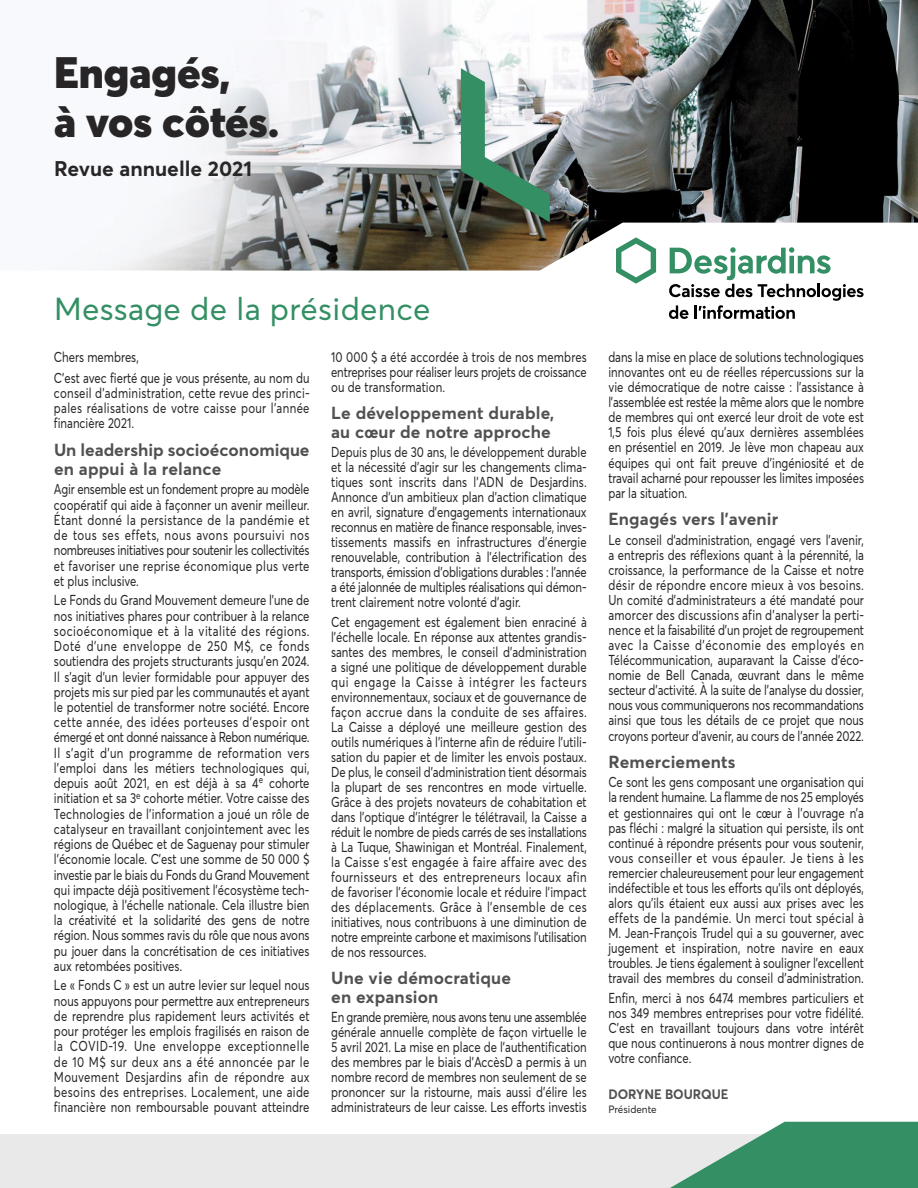
<style>
.page{position:relative;width:918px;height:1188px;background:#fff}
.page>*{position:absolute;margin:0;border:0;box-sizing:border-box;transform-origin:0 0}
.t1{font:900 43.5px/49.5px "Averta";color:#272526}
.t2{font:31.5px "Averta";letter-spacing:.01em;color:#348f64}
.t3{font:700 21px "Averta";color:#272526}
.t4{font:700 17.25px/18.8px "Averta";letter-spacing:.01em;color:#525152}
.t5{font:14.25px/15.3px "Averta";color:#272526;text-align:justify;scale:.8 1}
.t6{font:700 13.5px "Averta";color:#525152;scale:.95 1}
.t7{font:10.5px "Averta";color:#272526;scale:.95 1}
</style>
<div class="page">
<img style="left:92px;top:0;width:826px;height:271px">
<div style="left:0;top:1134px;width:918px;height:54px;background:#e9e9e9"></div>
<svg style="left:670px;top:1122px;width:248px;height:66px"></svg>
<svg style="left:616px;top:237px;width:40px;height:47px"></svg>
<svg style="left:669px;top:247px;width:195px;height:72px"></svg>
<svg style="left:461px;top:68px;width:89px;height:154px"></svg>
<p class="t1" style="left:54px;top:51px;width:227px">Engagés,<br>à vos côtés.</p>
<p class="t3" style="left:54px;top:161px;width:200px">Revue annuelle 2021</p>
<p class="t2" style="left:54px;top:297px;width:378px">Message de la présidence</p>
<p class="t5" style="left:54px;top:351px;width:108px">Chers membres,</p>
<p class="t5" style="left:54px;top:371px;width:321px">C’est avec fierté que je vous présente, au nom du conseil d’administration, cette revue des princi&shy;pales réalisations de votre caisse pour l’année financière 2021.</p>
<p class="t4" style="left:54px;top:442px;width:257px">Un leadership socioéconomique en appui à la relance</p>
<p class="t5" style="left:54px;top:483px;width:321px">Agir ensemble est un fondement propre au modèle coopératif qui aide à façonner un avenir meilleur.<br>Étant donné la persistance de la pandémie et de tous ses effets, nous avons poursuivi nos nombreuses initiatives pour soutenir les collectivités et favoriser une reprise économique plus verte et plus inclusive.</p>
<p class="t5" style="left:54px;top:594px;width:321px">Le Fonds du Grand Mouvement demeure l’une de nos initiatives phares pour contribuer à la relance socioéconomique et à la vitalité des régions.<br>Doté d’une enveloppe de 250 M$, ce fonds soutiendra des projets structurants jusqu’en 2024.<br>Il s’agit d’un levier formidable pour appuyer des projets mis sur pied par les communautés et ayant le potentiel de transformer notre société. Encore cette année, des idées porteuses d’espoir ont émergé et ont donné naissance à Rebon numérique.<br>Il s’agit d’un programme de reformation vers l’emploi dans les métiers technologiques qui, depuis août 2021, en est déjà à sa 4<sup>e</sup> cohorte initiation et sa 3<sup>e</sup> cohorte métier. Votre caisse des Technologies de l’information a joué un rôle de catalyseur en travaillant conjointement avec les régions de Québec et de Saguenay pour stimuler l’économie locale. C’est une somme de 50 000 $ investie par le biais du Fonds du Grand Mouvement qui impacte déjà positivement l’écosystème tech&shy;nologique, à l’échelle nationale. Cela illustre bien la créativité et la solidarité des gens de notre région. Nous sommes ravis du rôle que nous avons pu jouer dans la concrétisation de ces initiatives aux retombées positives.</p>
<p class="t5" style="left:54px;top:979px;width:321px">Le « Fonds C » est un autre levier sur lequel nous nous appuyons pour permettre aux entrepreneurs de reprendre plus rapidement leurs activités et pour protéger les emplois fragilisés en raison de la COVID-19. Une enveloppe exceptionnelle de 10 M$ sur deux ans a été annoncée par le Mouvement Desjardins afin de répondre aux besoins des entreprises. Localement, une aide financière non remboursable pouvant atteindre</p>
<p class="t5" style="left:331px;top:351px;width:321px">10 000 $ a été accordée à trois de nos membres entreprises pour réaliser leurs projets de croissance ou de transformation.</p>
<p class="t4" style="left:331px;top:405px;width:225px">Le développement durable, au cœur de notre approche</p>
<p class="t5" style="left:331px;top:446px;width:321px">Depuis plus de 30 ans, le développement durable et la nécessité d’agir sur les changements clima&shy;tiques sont inscrits dans l’ADN de Desjardins.<br>Annonce d’un ambitieux plan d’action climatique en avril, signature d’engagements internationaux reconnus en matière de finance responsable, inves - tissements massifs en infrastructures d’énergie renouvelable, contribution à l’électrification des transports, émission d’obligations durables : l’année a été jalonnée de multiples réalisations qui démon - trent clairement notre volonté d’agir.</p>
<p class="t5" style="left:331px;top:616px;width:321px">Cet engagement est également bien enraciné à l’échelle locale. En réponse aux attentes grandis&shy;santes des membres, le conseil d’administration a signé une politique de développement durable qui engage la Caisse à intégrer les facteurs environnementaux, sociaux et de gouvernance de façon accrue dans la conduite de ses affaires.<br>La Caisse a déployé une meilleure gestion des outils numériques à l’interne afin de réduire l’utili&shy;sation du papier et de limiter les envois postaux.<br>De plus, le conseil d’administration tient désormais la plupart de ses rencontres en mode virtuelle.<br>Grâce à des projets novateurs de cohabitation et dans l’optique d’intégrer le télétravail, la Caisse a réduit le nombre de pieds carrés de ses installations à La Tuque, Shawinigan et Montréal. Finalement, la Caisse s’est engagée à faire affaire avec des fournisseurs et des entrepreneurs locaux afin de favoriser l’économie locale et réduire l’impact des déplacements. Grâce à l’ensemble de ces initiatives, nous contribuons à une diminution de notre empreinte carbone et maximisons l’utilisation de nos ressources.</p>
<p class="t4" style="left:331px;top:970px;width:181px">Une vie démocratique en expansion</p>
<p class="t5" style="left:331px;top:1011px;width:321px">En grande première, nous avons tenu une assemblée générale annuelle complète de façon virtuelle le 5 avril 2021. La mise en place de l’authentification des membres par le biais d’AccèsD a permis à un nombre record de membres non seulement de se prononcer sur la ristourne, mais aussi d’élire les administrateurs de leur caisse. Les efforts investis</p>
<p class="t5" style="left:608px;top:351px;width:321px">dans la mise en place de solutions technologiques innovantes ont eu de réelles répercussions sur la vie démocratique de notre caisse : l’assistance à l’assemblée est restée la même alors que le nombre de membres qui ont exercé leur droit de vote est 1,5 fois plus élevé qu’aux dernières assemblées en présentiel en 2019. Je lève mon chapeau aux équipes qui ont fait preuve d’ingéniosité et de travail acharné pour repousser les limites imposées par la situation.</p>
<p class="t4" style="left:608px;top:511px;width:171px">Engagés vers l’avenir</p>
<p class="t5" style="left:608px;top:533px;width:321px">Le conseil d‘administration, engagé vers l’avenir, a entrepris des réflexions quant à la pérennité, la croissance, la performance de la Caisse et notre désir de répondre encore mieux à vos besoins.<br>Un comité d’administrateurs a été mandaté pour amorcer des discussions afin d’analyser la perti - nence et la faisabilité d’un projet de regroupement avec la Caisse d’économie des employés en Télécommunication, auparavant la Caisse d’éco&shy;nomie de Bell Canada, œuvrant dans le même secteur d’activité. À la suite de l’analyse du dossier, nous vous communiquerons nos recommandations ainsi que tous les détails de ce projet que nous croyons porteur d’avenir, au cours de l’année 2022.</p>
<p class="t4" style="left:608px;top:754px;width:129px">Remerciements</p>
<p class="t5" style="left:608px;top:776px;width:321px">Ce sont les gens composant une organisation qui la rendent humaine. La flamme de nos 25 employés et gestionnaires qui ont le cœur à l’ouvrage n’a pas fléchi : malgré la situation qui persiste, ils ont continué à répondre présents pour vous soutenir, vous conseiller et vous épauler. Je tiens à les remer cier chaleureusement pour leur engagement indéfectible et tous les efforts qu’ils ont déployés, alors qu’ils étaient eux aussi aux prises avec les effets de la pandémie. Un merci tout spécial à M. Jean-François Trudel qui a su gouverner, avec jugement et inspiration, notre navire en eaux troubles. Je tiens également à souligner l’excellent travail des membres du conseil d’administration.</p>
<p class="t5" style="left:608px;top:991px;width:321px">Enfin, merci à nos 6474 membres particuliers et nos 349 membres entreprises pour votre fidélité.<br>C’est en travaillant toujours dans votre intérêt que nous continuerons à nous montrer dignes de votre confiance.</p>
<p class="t6" style="left:608px;top:1090px;width:128px">DORYNE BOURQUE</p>
<p class="t7" style="left:608px;top:1105px;width:52px">Présidente</p>
</div>
